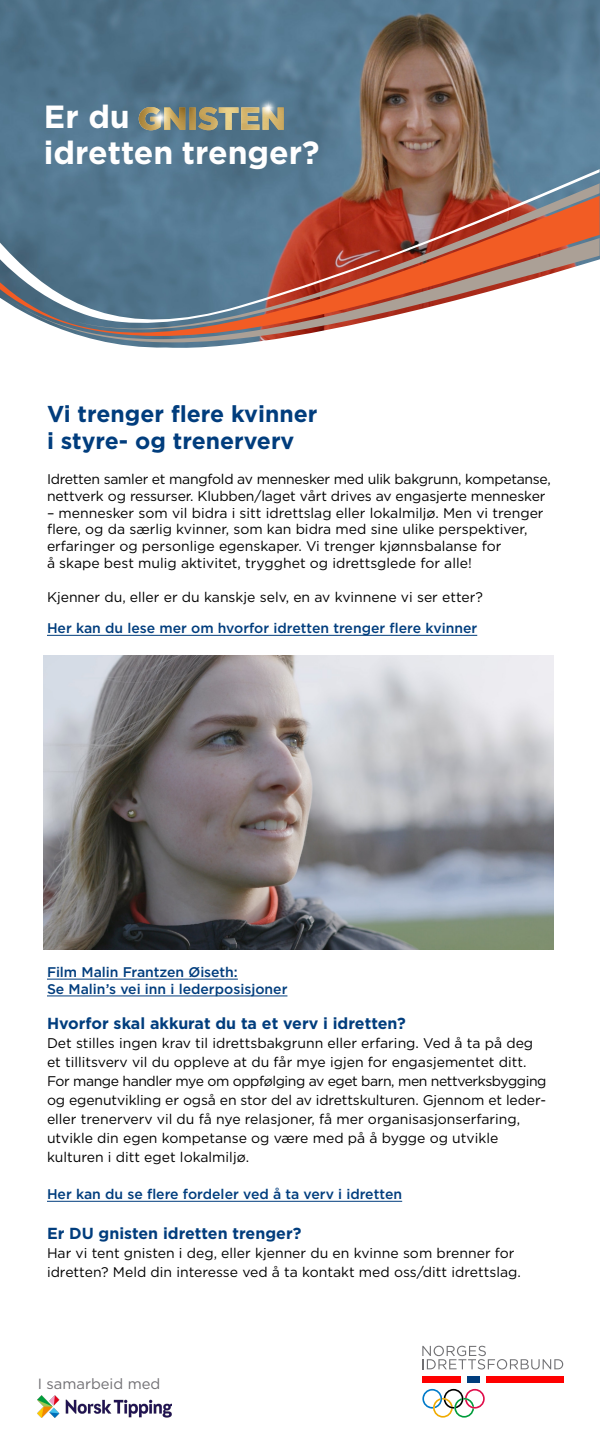
<style>
.page{position:relative;width:600px;height:1450px;background:#fff}
.page>*{position:absolute;margin:0;border:0;box-sizing:border-box;transform-origin:0 0}
.t1{font:700 32px "Gotham";color:#fff}
.t2{font:700 23px "Gotham";color:#013d7d}
.t3{font:700 16px "Gotham";color:#013d7d}
.t4{font:14.8px "Gotham";color:#717074}
.t5{font:14px/19px "Gotham";color:#000}
.t6{font:500 14px "Gotham";color:#013d7d}
.t7{font:14px/16.8px "Gotham";letter-spacing:-.02em;color:#000}
</style>
<div class="page">
<img style="left:0;top:0;width:600px;height:155px">
<svg style="left:0;top:155px;width:600px;height:102px;background:#786d73"></svg>
<svg style="left:0;top:257px;width:600px;height:91px"></svg>
<hr style="left:47px;top:979px;width:191px;height:1px;background:#013d7d">
<hr style="left:47px;top:996px;width:240px;height:1px;background:#013d7d">
<hr style="left:47px;top:1201px;width:355px;height:1px;background:#013d7d">
<hr style="left:47px;top:635px;width:430px;height:1px;background:#013d7d">
<img style="left:38px;top:1395px;width:133px;height:22px">
<img style="left:139px;top:107px;width:145px;height:23px">
<img style="left:147px;top:103px;width:25px;height:28px">
<img style="left:256px;top:94px;width:24px;height:28px">
<img style="left:44px;top:656px;width:510px;height:294px">
<svg style="left:422px;top:1346px;width:141px;height:24px"></svg>
<div style="left:422px;top:1376px;width:39px;height:6px;background:#f00"></div>
<div style="left:486px;top:1376px;width:77px;height:6px;background:#f00"></div>
<div style="left:467px;top:1376px;width:13px;height:6px;background:#003d7d"></div>
<svg style="left:422px;top:1389px;width:63px;height:29px"></svg>
<p class="t1" style="left:44px;top:98px;width:88px">Er du</p>
<p class="t1" style="left:44px;top:134px;width:277px">idretten trenger?</p>
<p class="t2" style="left:47px;top:400px;width:272px">Vi trenger flere kvinner</p>
<p class="t2" style="left:47px;top:428px;width:249px">i styre- og trenerverv</p>
<p class="t7" style="left:47px;top:470px;width:505px">Idretten samler et mangfold av mennesker med ulik bakgrunn, kompetanse, nettverk og ressurser. Klubben/laget vårt drives av engasjerte mennesker</p>
<p class="t5" style="left:47px;top:504px;width:498px;line-height:16.8px">– mennesker som vil bidra i sitt idrettslag eller lokalmiljø. Men vi trenger flere, og da særlig kvinner, som kan bidra med sine ulike perspektiver,</p>
<p class="t5" style="left:47px;top:536px;width:456px">erfaringer og personlige egenskaper. Vi trenger kjønnsbalanse for</p>
<p class="t5" style="left:47px;top:553px;width:426px">å skape best mulig aktivitet, trygghet og idrettsglede for alle!</p>
<p class="t5" style="left:47px;top:587px;width:438px">Kjenner du, eller er du kanskje selv, en av kvinnene vi ser etter?</p>
<p class="t6" style="left:47px;top:621px;width:432px">Her kan du lese mer om hvorfor idretten trenger flere kvinner</p>
<p class="t6" style="left:47px;top:964px;width:192px">Film Malin Frantzen Øiseth:</p>
<p class="t6" style="left:47px;top:981px;width:242px">Se Malin’s vei inn i lederposisjoner</p>
<p class="t3" style="left:47px;top:1014px;width:360px">Hvorfor skal akkurat du ta et verv i idretten?</p>
<p class="t5" style="left:47px;top:1034px;width:488px">Det stilles ingen krav til idrettsbakgrunn eller erfaring. Ved å ta på deg</p>
<p class="t5" style="left:47px;top:1053px;width:501px">et tillitsverv vil du oppleve at du får mye igjen for engasjementet ditt.<br>For mange handler mye om oppfølging av eget barn, men nettverksbygging og egenutvikling er også en stor del av idrettskulturen. Gjennom et leder-</p>
<p class="t5" style="left:47px;top:1110px;width:475px">eller trenerverv vil du få nye relasjoner, få mer organisasjonserfaring,</p>
<p class="t5" style="left:47px;top:1129px;width:453px">utvikle din egen kompetanse og være med på å bygge og utvikle</p>
<p class="t5" style="left:47px;top:1148px;width:204px">kulturen i ditt eget lokalmiljø.</p>
<p class="t6" style="left:47px;top:1187px;width:357px">Her kan du se flere fordeler ved å ta verv i idretten</p>
<p class="t3" style="left:47px;top:1224px;width:256px">Er DU gnisten idretten trenger?</p>
<p class="t5" style="left:47px;top:1243px;width:469px">Har vi tent gnisten i deg, eller kjenner du en kvinne som brenner for</p>
<p class="t5" style="left:47px;top:1262px;width:475px">idretten? Meld din interesse ved å ta kontakt med oss/ditt idrettslag.</p>
<p class="t4" style="left:38px;top:1376px;width:124px">I samarbeid med</p>
</div>
